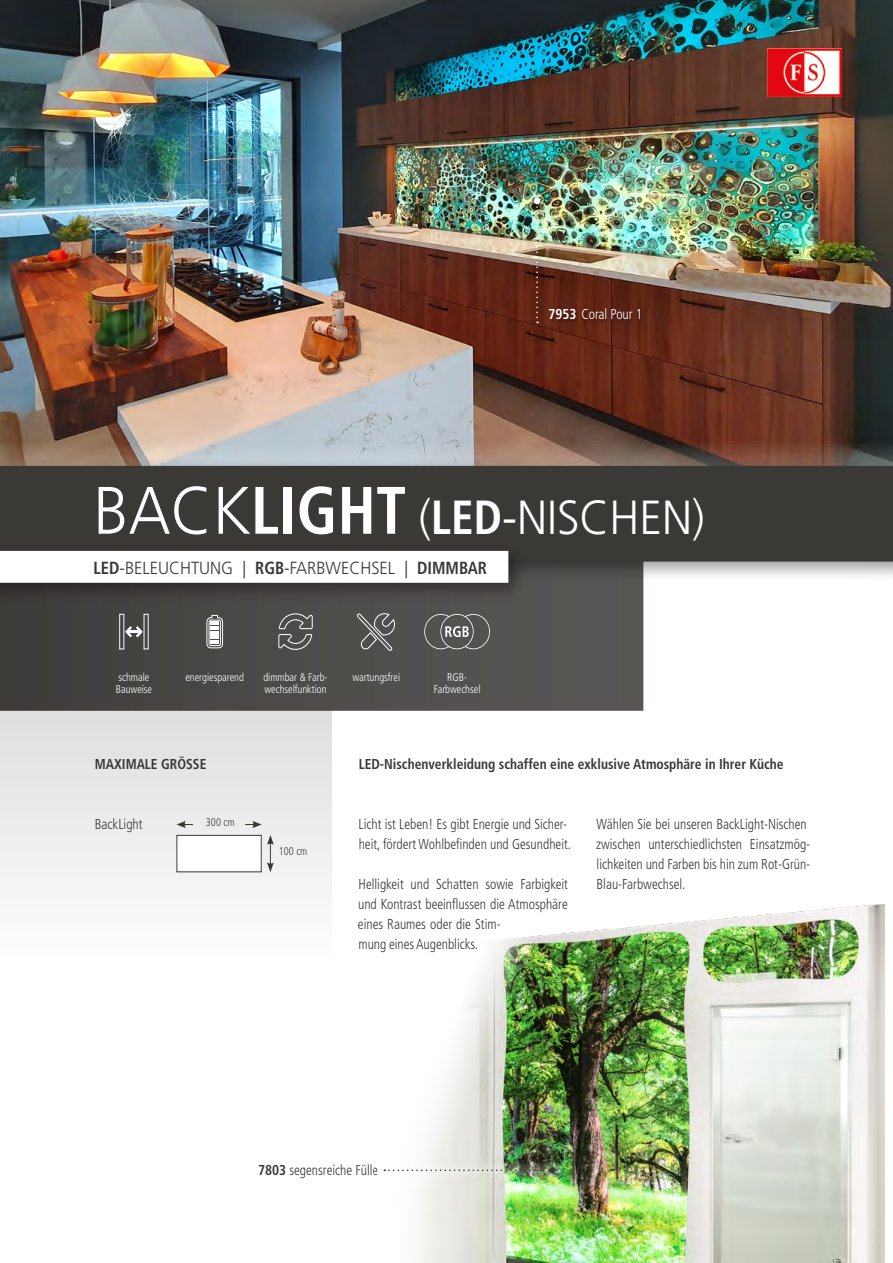
<style>
.page{position:relative;width:893px;height:1263px;background:#fff}
.page>*{position:absolute;margin:0;border:0;box-sizing:border-box;transform-origin:0 0}
.t1{font:300 47.85px "Frutiger LT Pro";color:#fff;scale:.94 1}
.t2{font:300 17.55px "Frutiger LT Pro";color:#3a3936;scale:.94 1}
.t3{font:300 condensed 14.4px/20px "Frutiger LT Std";color:#3a3936;scale:.94 1}
.t4{font:700 condensed 14.4px "Frutiger LT Std";color:#3a3936;scale:.94 1}
.t5{font:300 condensed 14.4px "Frutiger LT Std";color:#fff;scale:.94 1}
.t6{font:300 condensed 11.1px/12px "Frutiger LT Std";color:#fff;scale:.94 1}
.t7{font:300 condensed 11.1px "Frutiger LT Std";color:#3a3936;scale:.94 1}
.s1{font-weight:700}
.s2{font-size:67.05px}
.s3{font-family:"Frutiger LT Std";font-weight:700;font-stretch:condensed;font-size:67.05px}
.s4{font-family:"Frutiger LT Std";font-weight:700;font-stretch:condensed}
</style>
<div class="page">
<img style="left:0;top:0;width:893px;height:457px">
<img style="left:416px;top:904px;width:468px;height:359px">
<svg style="left:0;top:708px;width:332px;height:181px;fill:#e8e8e8"></svg>
<div style="left:177px;top:835px;width:84px;height:37px;background:#fff"></div>
<div style="left:176px;top:835px;width:86px;height:37px;border:1px solid #3a3936"></div>
<svg style="left:176px;top:821px;width:17px;height:7px"></svg>
<svg style="left:245px;top:821px;width:17px;height:7px"></svg>
<svg style="left:267px;top:835px;width:7px;height:37px"></svg>
<div style="left:374px;top:1157px;width:191px;height:26px;background:#fff;opacity:.5"></div>
<svg style="left:384px;top:1167px;width:171px;height:6px"></svg>
<div style="left:549px;top:307px;width:94px;height:15px;background:#000;opacity:.4"></div>
<div style="left:533px;top:197px;width:11px;height:130px;background:#000;opacity:.4"></div>
<svg style="left:534px;top:198px;width:6px;height:125px"></svg>
<div style="left:0;top:554px;width:643px;height:154px;background:linear-gradient(to right,#3f3d3b,#5b5957)"></div>
<div style="left:119px;top:614px;width:5px;height:35px;border:1px solid #fff"></div>
<div style="left:144px;top:614px;width:5px;height:35px;border:1px solid #fff"></div>
<svg style="left:125px;top:626px;width:18px;height:11px"></svg>
<svg style="left:206px;top:615px;width:17px;height:33px"></svg>
<svg style="left:278px;top:613px;width:35px;height:37px"></svg>
<svg style="left:356px;top:613px;width:40px;height:38px;background:#6b6967"></svg>
<svg style="left:424px;top:614px;width:66px;height:35px;background:#6b6a67"></svg>
<div style="left:0;top:457px;width:893px;height:126px;background:#000;opacity:.4"></div>
<div style="left:0;top:467px;width:893px;height:93px;background:#3a3936"></div>
<div style="left:0;top:542px;width:528px;height:62px;background:#000;opacity:.4"></div>
<div style="left:0;top:551px;width:508px;height:31px;background:#fff"></div>
<img style="left:767px;top:48px;width:75px;height:49px">
<p class="t5" style="left:549px;top:305px;width:101px"><span class="s1">7953</span> Coral Pour 1</p>
<h1 class="t1" style="left:94px;top:489px;width:652px"><span class="s2">BACK</span><span class="s3">LIGHT</span> (<span class="s4">LED</span>-NISCHEN)</h1>
<p class="t2" style="left:94px;top:557px;width:420px"><span class="s4">LED</span>-BELEUCHTUNG | <span class="s4">RGB</span>-FARBWECHSEL | <span class="s4">DIMMBAR</span></p>
<p class="t6" style="left:116px;top:671px;width:40px">schmale<br>Bauweise</p>
<p class="t6" style="left:185px;top:671px;width:64px">energiesparend</p>
<p class="t6" style="left:263px;top:671px;width:70px">dimmbar &amp; Farb&shy;wechselfunktion</p>
<p class="t6" style="left:352px;top:671px;width:52px">wartungsfrei</p>
<p class="t6" style="left:434px;top:671px;width:51px;text-align:center">RGB-<br>Farbwechsel</p>
<p class="t4" style="left:95px;top:756px;width:120px">MAXIMALE GRÖSSE</p>
<p class="t3" style="left:95px;top:814px;width:52px">BackLight</p>
<p class="t7" style="left:206px;top:816px;width:32px">300 cm</p>
<p class="t7" style="left:279px;top:845px;width:32px">100 cm</p>
<p class="t4" style="left:359px;top:756px;width:453px">LED-Nischenverkleidung schaffen eine exklusive Atmosphäre in Ihrer Küche</p>
<p class="t3" style="left:358px;top:814px;width:228px">Licht ist Leben! Es gibt Energie und Sicher&shy;heit, fördert Wohlbefinden und Gesundheit.</p>
<p class="t3" style="left:358px;top:874px;width:225px">Helligkeit und Schatten sowie Farbigkeit und Kontrast beeinflussen die Atmosphäre eines Raumes oder die Stim-<br>mung eines Augenblicks.</p>
<p class="t3" style="left:596px;top:814px;width:229px">Wählen Sie bei unseren BackLight-Nischen zwischen unterschiedlichsten Einsatzmög&shy;lichkeiten und Farben bis hin zum Rot-Grün-Blau-Farbwechsel.</p>
<p class="t3" style="left:258px;top:1160px;width:130px"><span class="s1">7803</span> segensreiche Fülle</p>
</div>
